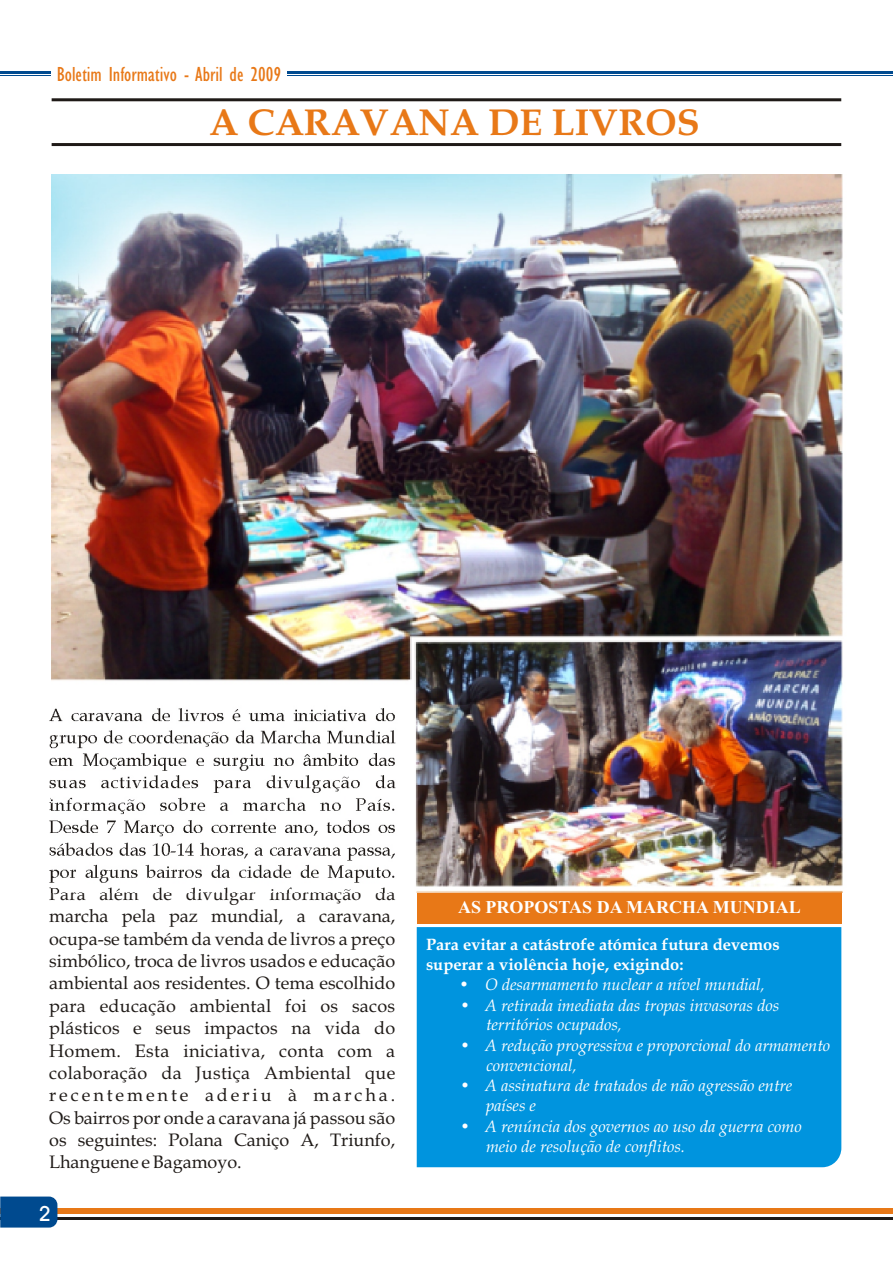
<style>
.page{position:relative;width:894px;height:1263px;background:#fff}
.page>*{position:absolute;margin:0;border:0;box-sizing:border-box;transform-origin:0 0}
.t1{font:700 37.5px "Book Antiqua";color:#e87817}
.t2{font:21px "Gill Sans MT Condensed";color:#e87817}
.t3{font:21px "Avant Garde Md BT";color:#fff}
.t4{font:18px/22.4px "Book Antiqua";color:#1f1a17;text-align:justify}
.t5{font:700 18px "Times New Roman";color:#fff}
.t6{font:italic 16.5px/19.8px "Book Antiqua";color:#fff}
.t7{font:700 16.5px/19.6px "Book Antiqua";color:#fff}
.s1{font-style:normal}
</style>
<div class="page">
<div style="left:417px;top:927px;width:424px;height:240px;background:#0094de"></div>
<div style="left:0;top:1208px;width:893px;height:6px;background:#e87817"></div>
<hr style="left:0;top:1217px;width:893px;height:2px;background:#1f1a17">
<div style="left:0;top:1197px;width:57px;height:31px;background:#004a8f"></div>
<hr style="left:0;top:72px;width:893px;height:2px;background:#004a8f">
<hr style="left:52px;top:98px;width:789px;height:3px;background:#1f1a17">
<hr style="left:52px;top:143px;width:789px;height:3px;background:#1f1a17">
<hr style="left:0;top:75px;width:893px;height:1px;background:#004a8f">
<div style="left:51px;top:62px;width:235px;height:23px;background:#fff"></div>
<div style="left:417px;top:891px;width:424px;height:33px;background:#e87817"></div>
<img style="left:52px;top:175px;width:791px;height:717px">
<p class="t2" style="left:57px;top:66px;width:226px">Boletim Informativo - Abril de 2009</p>
<h1 class="t1" style="left:209px;top:108px;width:492px">A CARAVANA DE LIVROS</h1>
<p class="t4" style="left:49px;top:885px;width:348px">Para além de divulgar informação da marcha pela paz mundial, a caravana, ocupa-se também da venda de livros a preço simbólico, troca de livros usados e educação ambiental aos residentes. O tema escolhido para educação ambiental foi os sacos plásticos e seus impactos na vida do Homem. Esta iniciativa, conta com a colaboração da Justiça Ambiental que recentemente aderiu à marcha.<br>Os bairros por onde a caravana já passou são os seguintes: Polana Caniço A, Triunfo, Lhanguene e Bagamoyo.</p>
<p class="t3" style="left:39px;top:1205px;width:14px">2</p>
<p class="t5" style="left:458px;top:901px;width:344px">AS PROPOSTAS DA MARCHA MUNDIAL</p>
<p class="t7" style="left:426px;top:937px;width:355px">Para evitar a catástrofe atómica futura devemos superar a violência hoje, exigindo:</p>
<p class="t6" style="left:459px;top:977px;width:307px"><span class="s1">•</span> O desarmamento nuclear a nível mundial,</p>
<p class="t6" style="left:486px;top:997px;width:295px;text-indent:-26px"><span class="s1">•</span> A retirada imediata das tropas invasoras dos territórios ocupados,</p>
<p class="t6" style="left:486px;top:1037px;width:346px;text-indent:-26px"><span class="s1">•</span> A redução progressiva e proporcional do armamento convencional,</p>
<p class="t6" style="left:486px;top:1078px;width:308px;text-indent:-26px"><span class="s1">•</span> A assinatura de tratados de não agressão entre países e</p>
<p class="t6" style="left:486px;top:1118px;width:317px;text-indent:-26px"><span class="s1">•</span> A renúncia dos governos ao uso da guerra como meio de resolução de conflitos.</p>
</div>
